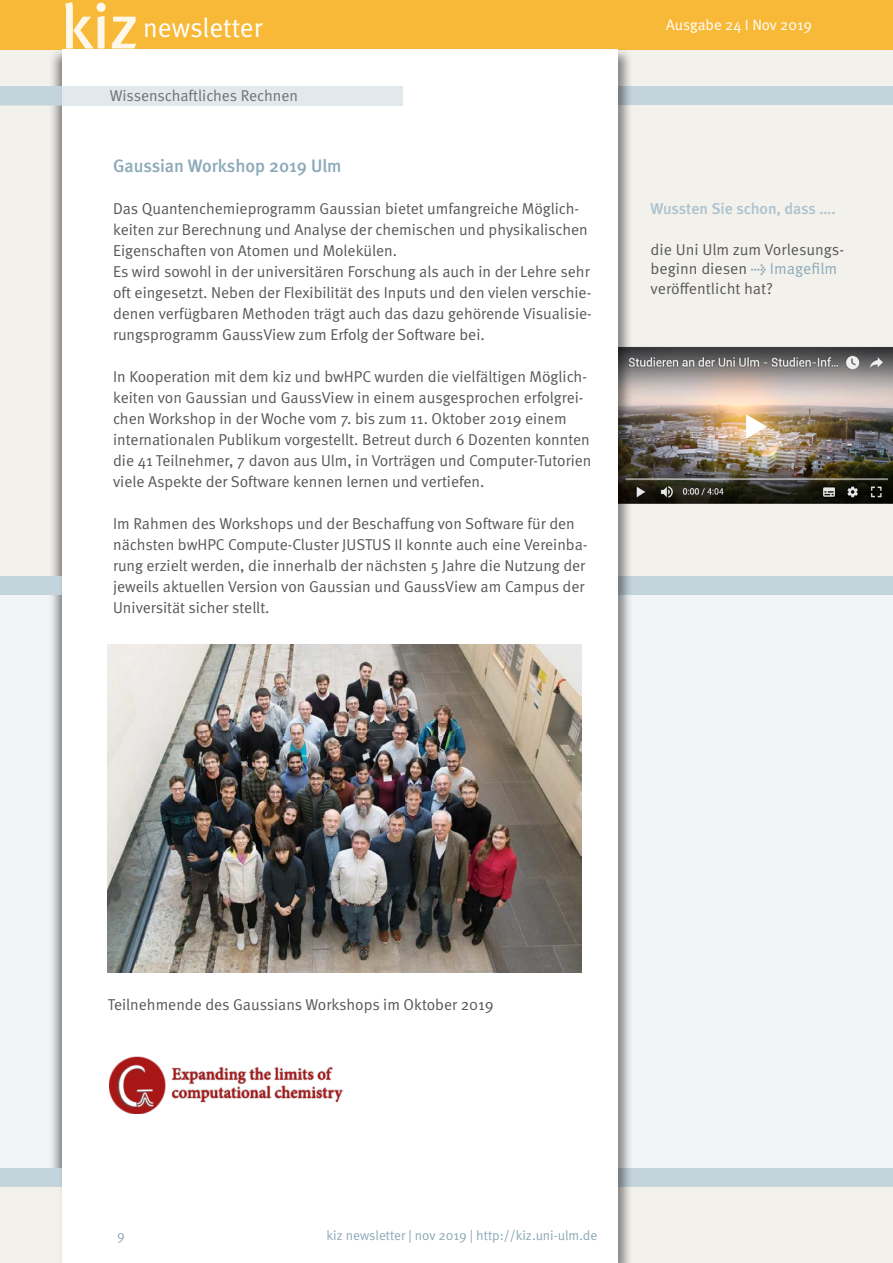
<style>
.page{position:relative;width:893px;height:1263px;background:#fff}
.page>*{position:absolute;margin:0;border:0;box-sizing:border-box;transform-origin:0 0}
.t1{font:500 63px "Meta";color:#fff}
.Überschrift{font:27px "Meta Normal";color:#fff}
.t2{font:500 18px "Meta";color:#8ba9b8}
.t3{font:15.75px/21px "Meta Normal";color:#58585a}
.t4{font:15.75px/19.5px "Meta OT Norm";color:#58585a}
.t5{font:15.75px "Meta Normal";color:#707172}
.t6{font:500 15.75px "Meta";letter-spacing:-.005em;color:#acc2ce}
.t7{font:15.15px "Meta Normal";color:#fff}
.t8{font:13.5px "Meta Normal";color:#8ba9b8}
.s1{font-family:"Meta Medium Expert";color:#91acbc}
.s2{color:#8ba9b8}
</style>
<div class="page">
<div style="left:0;top:0;width:893px;height:50px;background:#f8b938"></div>
<div style="left:0;top:593px;width:893px;height:581px;background:#f0f4f7"></div>
<div style="left:0;top:50px;width:893px;height:543px;background:#f3f1ec"></div>
<div style="left:48px;top:47px;width:102px;height:1216px;background:#000;opacity:.44"></div>
<div style="left:0;top:576px;width:893px;height:19px;background:#c3d4dc"></div>
<div style="left:0;top:86px;width:893px;height:19px;background:#c3d4dc"></div>
<div style="left:0;top:1168px;width:893px;height:95px;background:#f3f1ec"></div>
<div style="left:0;top:1168px;width:893px;height:19px;background:#c3d4dc"></div>
<img style="left:633px;top:347px;width:260px;height:157px">
<div style="left:59px;top:47px;width:574px;height:1216px;background:#000;opacity:.45"></div>
<div style="left:62px;top:50px;width:556px;height:1213px;background:#fff"></div>
<div style="left:59px;top:86px;width:344px;height:19px;background:#e1e9ed"></div>
<img style="left:108px;top:644px;width:474px;height:328px">
<img style="left:109px;top:1057px;width:234px;height:56px">
<svg style="left:746px;top:414px;width:21px;height:25px"></svg>
<h1 class="t1" style="left:61px;top:-10px;width:79px">kiz</h1>
<p class="Überschrift" style="left:143px;top:12px;width:120px">newsletter</p>
<p class="t7" style="left:666px;top:16px;width:147px">Ausgabe 24 I Nov 2019</p>
<p class="t5" style="left:110px;top:86px;width:190px">Wissenschaftliches Rechnen</p>
<p class="t2" style="left:113px;top:155px;width:230px">Gaussian Workshop 2019 Ulm</p>
<p class="t3" style="left:113px;top:197px;width:476px">Das Quantenchemieprogramm Gaussian bietet umfangreiche Möglich&shy;keiten zur Berechnung und Analyse der chemischen und physikalischen<br>Eigenschaften von Atomen und Molekülen.</p>
<p class="t3" style="left:113px;top:260px;width:480px">Es wird sowohl in der universitären Forschung als auch in der Lehre sehr oft eingesetzt. Neben der Flexibilität des Inputs und den vielen verschie&shy;denen verfügbaren Methoden trägt auch das dazu gehörende Visualisie&shy;rungsprogramm GaussView zum Erfolg der Software bei.</p>
<p class="t3" style="left:113px;top:365px;width:480px">In Kooperation mit dem kiz und bwHPC wurden die vielfältigen Möglich&shy;keiten von Gaussian und GaussView in einem ausgesprochen erfolgrei&shy;chen Workshop in der Woche vom 7. bis zum 11. Oktober 2019 einem internationalen Publikum vorgestellt. Betreut durch 6 Dozenten konnten die 41 Teilnehmer, 7 davon aus Ulm, in Vorträgen und Computer-Tutorien viele Aspekte der Software kennen lernen und vertiefen.</p>
<p class="t3" style="left:113px;top:512px;width:476px">Im Rahmen des Workshops und der Beschaffung von Software für den nächsten bwHPC Compute-Cluster JUSTUS II konnte auch eine Vereinba&shy;rung erzielt werden, die innerhalb der nächsten 5 Jahre die Nutzung der jeweils aktuellen Version von Gaussian und GaussView am Campus der Universität sicher stellt.</p>
<p class="t6" style="left:651px;top:200px;width:187px">Wussten Sie schon, dass ….</p>
<p class="t4" style="left:651px;top:240px;width:195px">die Uni Ulm zum Vorlesungs&shy;beginn diesen <span class="s1">t</span> <span class="s2">Imagefilm</span></p>
<p class="t4" style="left:651px;top:279px;width:124px">veröffentlicht hat?</p>
<p class="t3" style="left:108px;top:993px;width:387px">Teilnehmende des Gaussians Workshops im Oktober 2019</p>
<p class="t8" style="left:117px;top:1228px;width:9px">9</p>
<p class="t8" style="left:327px;top:1228px;width:272px">kiz newsletter | nov 2019 | http://kiz.uni-ulm.de</p>
</div>
